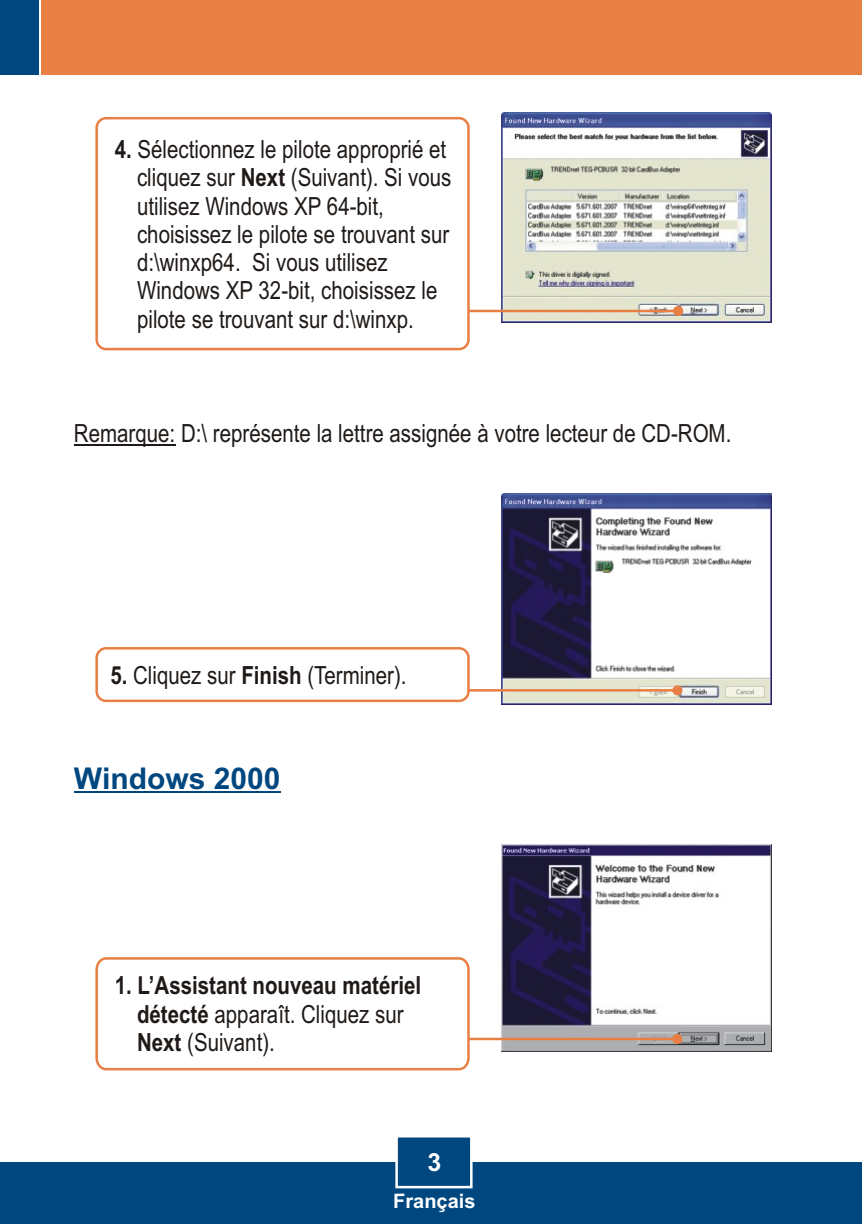
<style>
.page{position:relative;width:862px;height:1224px;background:#fff}
.page>*{position:absolute;margin:0;border:0;box-sizing:border-box;transform-origin:0 0}
.t1{font:700 30px "Arial";color:#004780}
.t2{font:25px/28.2px "Arial Narrow";color:#1f1a17}
.t3{font:700 25px/28.5px "Arial Narrow";color:#1f1a17}
.t4{font:700 25px "Arial";color:#fff}
.t5{font:700 20px "Arial";color:#fff}
.s1{font-weight:700}
.s2{font-weight:400}
</style>
<div class="page">
<div style="left:0;top:1162px;width:862px;height:62px;background:#004780"></div>
<div style="left:41px;top:0;width:821px;height:75px;background:#e88045"></div>
<div style="left:0;top:0;width:38px;height:75px;background:#004780"></div>
<img style="left:501px;top:845px;width:270px;height:207px">
<img style="left:501px;top:494px;width:270px;height:210px">
<svg style="left:470px;top:685px;width:212px;height:10px;background:#e6caae"></svg>
<div style="left:95px;top:647px;width:375px;height:55px;background:#fff;border:3px solid #e88045;border-radius:9px"></div>
<hr style="left:74px;top:791px;width:206px;height:2px;background:#004780">
<svg style="left:471px;top:1034px;width:211px;height:10px;background:#c5a99b"></svg>
<svg style="left:95px;top:957px;width:376px;height:114px"></svg>
<svg style="left:395px;top:1137px;width:78px;height:52px"></svg>
<img style="left:501px;top:113px;width:270px;height:210px">
<svg style="left:470px;top:306px;width:213px;height:10px;background:#e2c7ac"></svg>
<hr style="left:74px;top:444px;width:101px;height:1px;background:#1f1a17">
<div style="left:95px;top:117px;width:375px;height:233px;background:#fff;border:3px solid #e88045;border-radius:9px"></div>
<p class="t2" style="left:137px;top:137px;width:316px;text-indent:-22px"><span class="s1">4.</span> Sélectionnez le pilote approprié et cliquez sur <span class="s1">Next</span> (Suivant). Si vous utilisez Windows XP 64-bit, choisissez le pilote se trouvant sur d:\winxp64. Si vous utilisez Windows XP 32-bit, choisissez le pilote se trouvant sur d:\winxp.</p>
<p class="t2" style="left:74px;top:421px;width:659px">Remarque: D:\ représente la lettre assignée à votre lecteur de CD-ROM.</p>
<p class="t2" style="left:110px;top:663px;width:298px"><span class="s1">5.</span> Cliquez sur <span class="s1">Finish</span> (Terminer).</p>
<p class="t1" style="left:74px;top:767px;width:208px">Windows 2000</p>
<p class="t3" style="left:137px;top:974px;width:286px;text-indent:-22px">1. L’Assistant nouveau matériel détecté <span class="s2">apparaît. Cliquez sur<br></span>Next <span class="s2">(Suivant).</span></p>
<p class="t4" style="left:428px;top:1152px;width:15px">3</p>
<p class="t5" style="left:393px;top:1194px;width:84px">Français</p>
</div>
